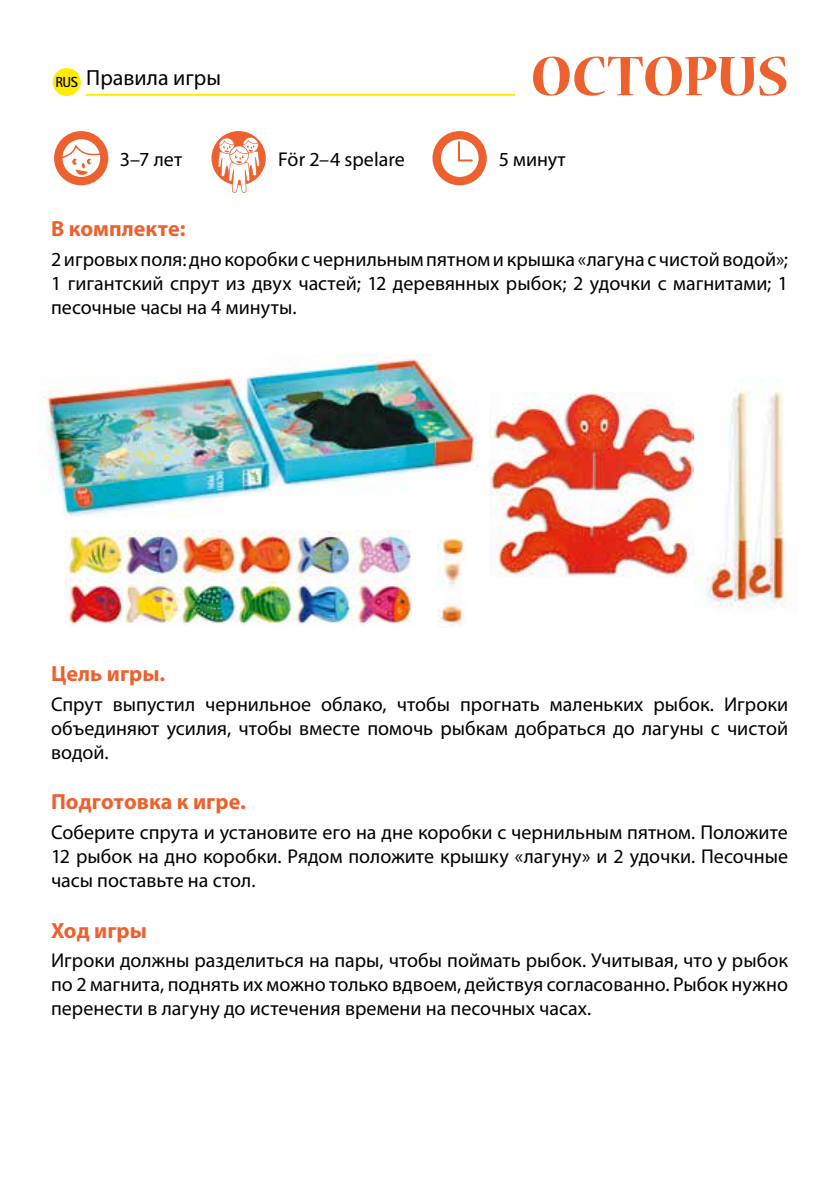
<style>
.page{position:relative;width:840px;height:1191px;background:#fff}
.page>*{position:absolute;margin:0;border:0;box-sizing:border-box;transform-origin:0 0}
.t1{font:700 62px "Nueva Std";letter-spacing:-.005em;color:#ec612d}
.t2{font:700 22px "Myriad Pro";color:#ec612d}
.t3{font:22px "Myriad Pro";color:#000}
.t4{font:20px/24px "Myriad Pro";color:#000;text-align:justify}
</style>
<div class="page">
<div style="left:53px;top:68px;width:28px;height:28px;background:#ffed00;border-radius:50%"></div>
<hr style="left:86px;top:94px;width:428px;height:2px;background:#ffed00">
<img style="left:693px;top:379px;width:93px;height:230px">
<img style="left:489px;top:392px;width:204px;height:185px">
<img style="left:40px;top:354px;width:438px;height:163px">
<img style="left:437px;top:538px;width:29px;height:90px">
<img style="left:65px;top:530px;width:347px;height:95px">
<div style="left:54px;top:131px;width:54px;height:54px;background:#ec612d;border-radius:50%"></div>
<svg style="left:61px;top:138px;width:41px;height:40px"></svg>
<div style="left:211px;top:131px;width:54px;height:54px;background:#ec612d;border-radius:50%"></div>
<svg style="left:218px;top:137px;width:41px;height:56px"></svg>
<div style="left:432px;top:131px;width:54px;height:54px;background:#ec612d;border-radius:50%"></div>
<svg style="left:439px;top:138px;width:41px;height:40px"></svg>
<p class="t3" style="left:55px;top:64px;width:167px"><sub>RUS</sub> Правила игры</p>
<h1 class="t1" style="left:530px;top:48px;width:260px">OCTOPUS</h1>
<p class="t4" style="left:120px;top:146px;width:64px">3–7 лет</p>
<p class="t4" style="left:278px;top:147px;width:128px">För 2–4 spelare</p>
<p class="t4" style="left:498px;top:146px;width:68px">5 минут</p>
<p class="t2" style="left:51px;top:214px;width:136px">В комплекте:</p>
<p class="t4" style="left:51px;top:247px;width:738px">2 игровых поля: дно коробки с чернильным пятном и крышка «лагуна с чистой водой»; 1 гигантский спрут из двух частей; 12 деревянных рыбок; 2 удочки с магнитами; 1 песочные часы на 4 минуты.</p>
<p class="t2" style="left:51px;top:659px;width:116px">Цель игры.</p>
<p class="t4" style="left:51px;top:692px;width:738px">Спрут выпустил чернильное облако, чтобы прогнать маленьких рыбок. Игроки объединяют усилия, чтобы вместе помочь рыбкам добраться до лагуны с чистой водой.</p>
<p class="t2" style="left:51px;top:787px;width:196px">Подготовка к игре.</p>
<p class="t4" style="left:51px;top:820px;width:738px">Соберите спрута и установите его на дне коробки с чернильным пятном. Положите 12 рыбок на дно коробки. Рядом положите крышку «лагуну» и 2 удочки. Песочные часы поставьте на стол.</p>
<p class="t2" style="left:51px;top:916px;width:97px">Ход игры</p>
<p class="t4" style="left:51px;top:948px;width:738px">Игроки должны разделиться на пары, чтобы поймать рыбок. Учитывая, что у рыбок по 2 магнита, поднять их можно только вдвоем, действуя согласованно. Рыбок нужно перенести в лагуну до истечения времени на песочных часах.</p>
</div>
